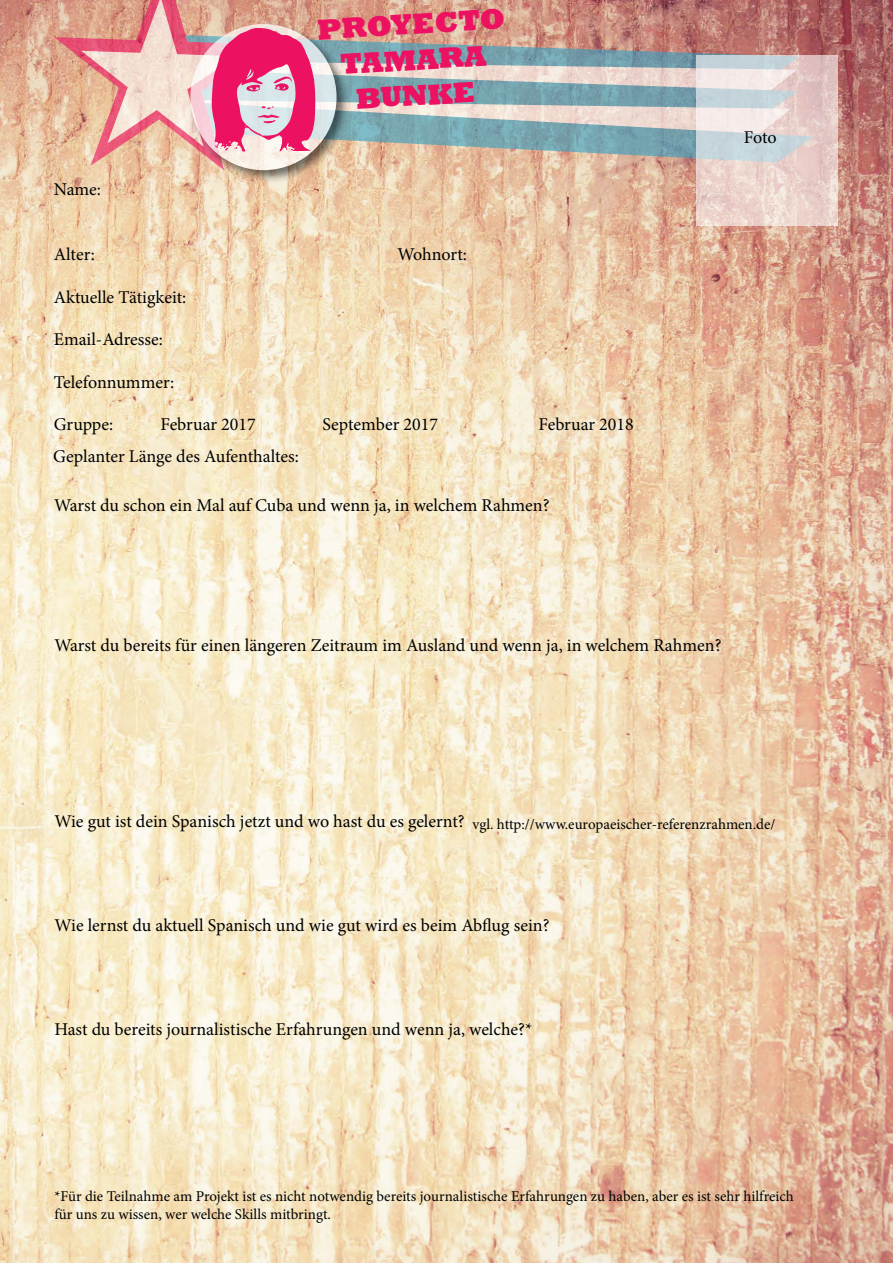
<style>
.page{position:relative;width:893px;height:1263px;background:#fff}
.page>*{position:absolute;margin:0;border:0;box-sizing:border-box;transform-origin:0 0}
.t1{font:800 29.7px/35.5px "Rockwell";color:#ed1162;text-align:center}
.t2{font:18px "Minion Pro";color:#000}
.t3{font:15px/18px "Minion Pro";color:#000}
</style>
<div class="page">
<img style="left:0;top:0;width:893px;height:1263px">
<div style="left:189px;top:22px;width:162px;height:162px;background:#000;opacity:.75"></div>
<img style="left:54px;top:0;width:760px;height:170px">
<svg style="left:697px;top:55px;width:141px;height:170px;background:#e1d4d2"></svg>
<p class="t2" style="left:54px;top:177px;width:49px">Name:</p>
<h1 class="t1" style="left:316px;top:13px;width:190px;rotate:-4deg">PROYECTO<br>TAMARA<br>BUNKE</h1>
<p class="t2" style="left:54px;top:242px;width:43px">Alter:</p>
<p class="t2" style="left:397px;top:242px;width:71px">Wohnort:</p>
<p class="t2" style="left:54px;top:285px;width:134px">Aktuelle Tätigkeit:</p>
<p class="t2" style="left:54px;top:327px;width:111px">Email-Adresse:</p>
<p class="t2" style="left:54px;top:370px;width:122px">Telefonnummer:</p>
<p class="t2" style="left:54px;top:413px;width:61px">Gruppe:</p>
<p class="t2" style="left:161px;top:413px;width:97px">Februar 2017</p>
<p class="t2" style="left:323px;top:413px;width:117px">September 2017</p>
<p class="t2" style="left:539px;top:413px;width:97px">Februar 2018</p>
<p class="t2" style="left:53px;top:444px;width:247px">Geplanter Länge des Aufenthaltes:</p>
<p class="t2" style="left:54px;top:493px;width:497px">Warst du schon ein Mal auf Cuba und wenn ja, in welchem Rahmen?</p>
<p class="t2" style="left:744px;top:125px;width:34px">Foto</p>
<p class="t2" style="left:54px;top:633px;width:669px">Warst du bereits für einen längeren Zeitraum im Ausland und wenn ja, in welchem Rahmen?</p>
<p class="t2" style="left:54px;top:809px;width:723px">Wie gut ist dein Spanisch jetzt und wo hast du es gelernt? <sub>vgl.</sub> <sub>http://www.europaeischer-referenzrahmen.de/</sub></p>
<p class="t2" style="left:54px;top:913px;width:497px">Wie lernst du aktuell Spanisch und wie gut wird es beim Abflug sein?</p>
<p class="t2" style="left:54px;top:1017px;width:479px">Hast du bereits journalistische Erfahrungen und wenn ja, welche?*</p>
<p class="t3" style="left:54px;top:1188px;width:741px">*Für die Teilnahme am Projekt ist es nicht notwendig bereits journalistische Erfahrungen zu haben, aber es ist sehr hilfreich für uns zu wissen, wer welche Skills mitbringt.</p>
</div>
